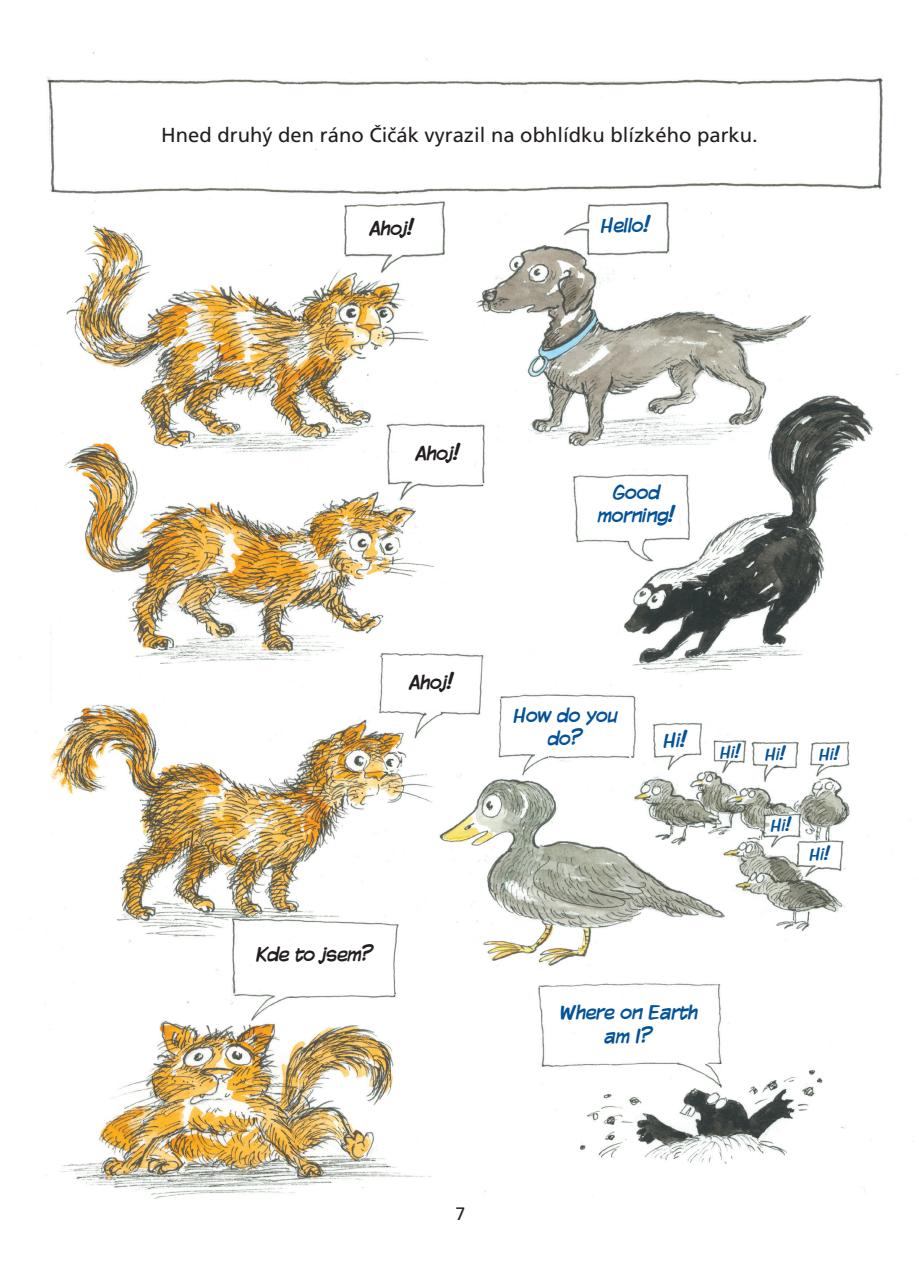
<style>
.page{position:relative;width:919px;height:1280px;background:#fff}
.page>*{position:absolute;margin:0;border:0;box-sizing:border-box;transform-origin:0 0}
.t1{font:italic 21px/23.2px "Komika Display";color:#045399;text-align:center;scale:.85 1}
.t2{font:italic 21px "Komika Display";color:#231f20;scale:.85 1}
.t3{font:20.25px "Frutiger CE";color:#231f20}
.t4{font:italic 18px "Komika Display";color:#045399;scale:.85 1}
.t5{font:18px "Frutiger CE";color:#231f20}
</style>
<div class="page">
<img style="left:19px;top:52px;width:891px;height:1147px">
<p class="t3" style="left:161px;top:124px;width:598px">Hned druhý den ráno Čičák vyrazil na obhlídku blízkého parku.</p>
<p class="t2" style="left:369px;top:216px;width:55px">Ahoj!</p>
<p class="t1" style="left:600px;top:213px;width:60px">Hello!</p>
<p class="t2" style="left:415px;top:440px;width:55px">Ahoj!</p>
<p class="t1" style="left:597px;top:480px;width:94px">Good morning!</p>
<p class="t2" style="left:408px;top:669px;width:55px">Ahoj!</p>
<p class="t2" style="left:256px;top:941px;width:140px">Kde to jsem?</p>
<p class="t1" style="left:513px;top:703px;width:124px">How do you do?</p>
<p class="t1" style="left:663px;top:728px;width:30px">Hi!</p>
<p class="t4" style="left:720px;top:741px;width:26px">Hi!</p>
<p class="t4" style="left:765px;top:743px;width:26px">Hi!</p>
<p class="t4" style="left:819px;top:743px;width:26px">Hi!</p>
<p class="t4" style="left:770px;top:814px;width:26px">Hi!</p>
<p class="t4" style="left:809px;top:843px;width:26px">Hi!</p>
<p class="t1" style="left:560px;top:1000px;width:163px">Where on Earth am I?</p>
<p class="t5" style="left:455px;top:1205px;width:12px">7</p>
</div>
